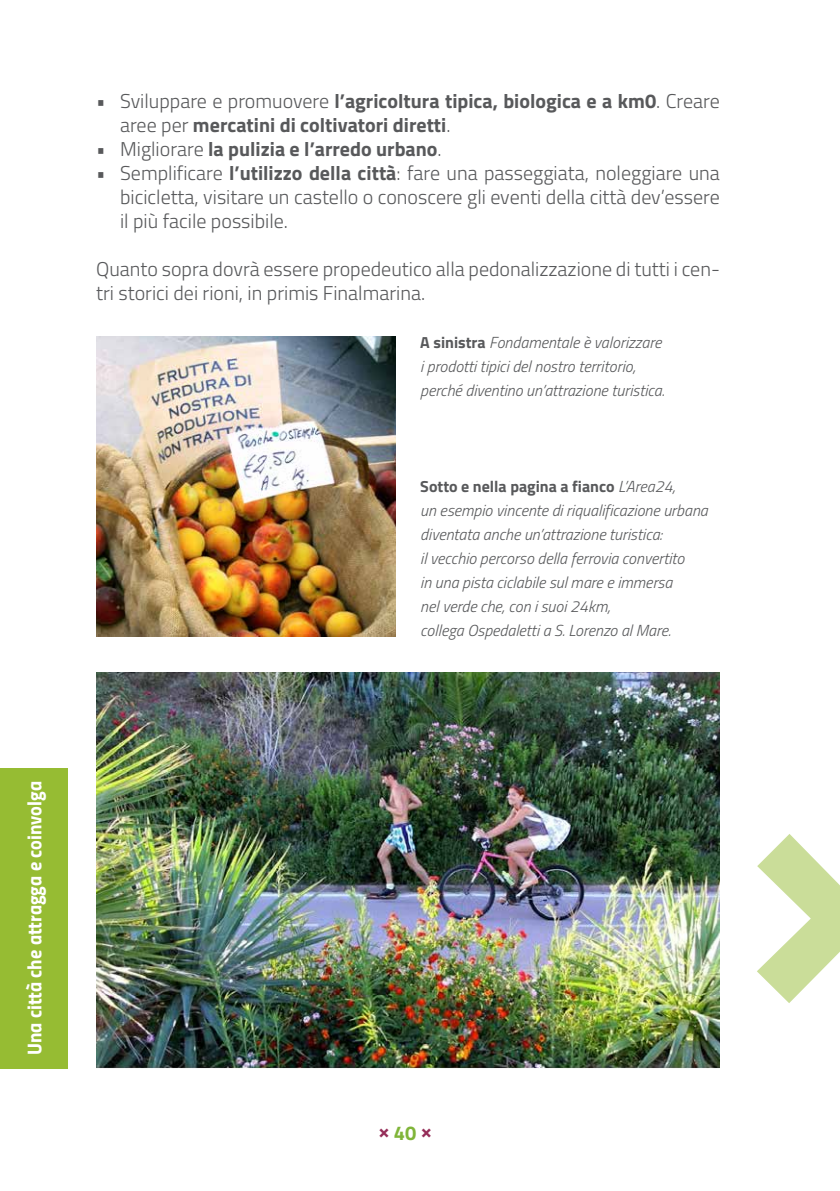
<style>
.page{position:relative;width:840px;height:1191px;background:#fff}
.page>*{position:absolute;margin:0;border:0;box-sizing:border-box;transform-origin:0 0}
.t1{font:300 20px/24px "Titillium";color:#58595b;text-align:justify}
.t2{font:700 20px/24px "Titillium";color:#58595b}
.t3{font:20px "Titillium Bold Upright";color:#fff}
.t4{font:700 20px "Titillium";color:#952d58}
.t5{font:italic 300 16px/24px "Titillium";color:#58595b}
.s1{font-weight:300}
.s2{font-weight:700}
.s3{font-weight:700;font-style:normal}
.s4{color:#80b539}
</style>
<div class="page">
<div style="left:0;top:768px;width:68px;height:300px;background:#96bc33"></div>
<img style="left:96px;top:672px;width:623px;height:396px">
<img style="left:96px;top:336px;width:300px;height:300px">
<svg style="left:757px;top:834px;width:82px;height:169px"></svg>
<p class="t2" style="left:120px;top:88px;width:601px;text-indent:-24px"><span class="s1">• Sviluppare e promuovere</span> l’agricoltura tipica, biologica e a km0<span class="s1">. Creare aree per</span> mercatini di coltivatori diretti<span class="s1">.</span></p>
<p class="t2" style="left:96px;top:136px;width:347px"><span class="s1">• Migliorare</span> la pulizia e l’arredo urbano<span class="s1">.</span></p>
<p class="t1" style="left:120px;top:160px;width:601px;text-indent:-24px">• Semplificare <span class="s2">l’utilizzo della città</span>: fare una passeggiata, noleggiare una bicicletta, visitare un castello o conoscere gli eventi della città dev’essere il più facile possibile.</p>
<p class="t1" style="left:96px;top:256px;width:625px">Quanto sopra dovrà essere propedeutico alla pedonalizzazione di tutti i cen&shy;tri storici dei rioni, in primis Finalmarina.</p>
<p class="t5" style="left:420px;top:330px;width:246px"><span class="s3">A sinistra</span> Fondamentale è valorizzare i prodotti tipici del nostro territorio, perché diventino un’attrazione turistica.</p>
<p class="t5" style="left:420px;top:474px;width:289px"><span class="s3">Sotto e nella pagina a fianco</span> L’Area24,<br>un esempio vincente di riqualificazione urbana diventata anche un’attrazione turistica:<br>il vecchio percorso della ferrovia convertito<br>in una pista ciclabile sul mare e immersa<br>nel verde che, con i suoi 24km,<br>collega Ospedaletti a S. Lorenzo al Mare.</p>
<p class="t3" style="left:19px;top:1055px;width:276px;rotate:-90deg">Una città che attragga e coinvolga</p>
<p class="t4" style="left:378px;top:1116px;width:55px">×<span class="s4">40</span> ×</p>
</div>
